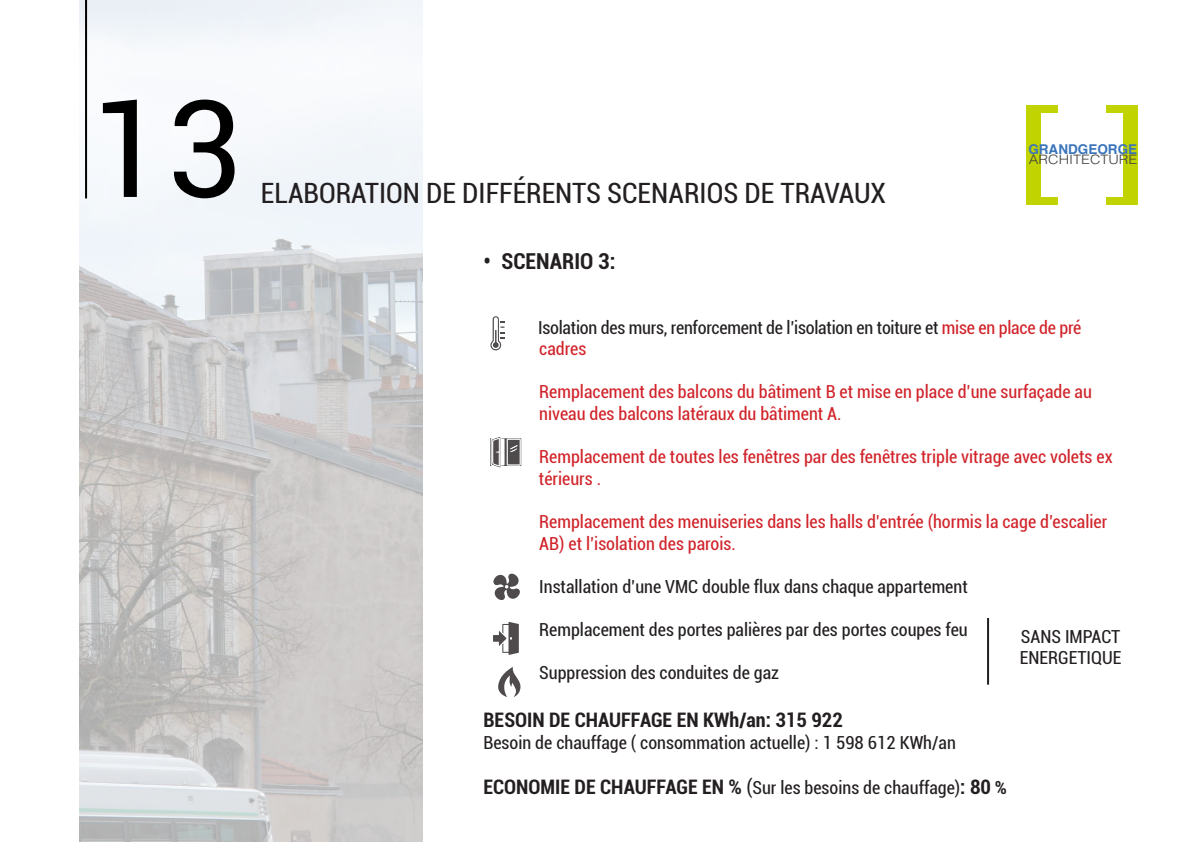
<style>
.page{position:relative;width:1191px;height:842px;background:#fff}
.page>*{position:absolute;margin:0;border:0;box-sizing:border-box;transform-origin:0 0}
.t1{font:135px "Roboto";color:#000}
.t2{font:condensed 28px "Roboto";color:#231f20}
.t3{font:700 condensed 22px "Roboto";color:#231f20}
.t4{font:700 condensed 20px "Roboto";color:#231f20}
.t5{font:condensed 18px/21.6px "Roboto";color:#231f20}
.t6{font:condensed 18px/21.6px "Roboto";color:#d1232a}
.t7{font:700 13.5px "Helvetica";color:#3a74ba}
.t8{font:300 13px "Helvetica";color:#414141;scale:1.11 1}
.s1{color:#d1232a}
.s2{font-weight:400}
.s3{font-weight:400;font-size:18px}
.s4{font-size:18px}
</style>
<div class="page">
<img style="left:79px;top:0;width:343px;height:842px">
<hr style="left:85px;top:0;width:2px;height:198px;background:#000">
<svg style="left:490px;top:316px;width:14px;height:35px"></svg>
<svg style="left:493px;top:574px;width:27px;height:26px"></svg>
<svg style="left:490px;top:437px;width:31px;height:30px"></svg>
<svg style="left:498px;top:667px;width:22px;height:30px"></svg>
<svg style="left:493px;top:622px;width:26px;height:33px"></svg>
<hr style="left:987px;top:618px;width:2px;height:67px;background:#231f20">
<div style="left:1106px;top:105px;width:32px;height:7px;background:#c1d300"></div>
<div style="left:1123px;top:112px;width:15px;height:85px;background:#c1d300"></div>
<div style="left:1106px;top:197px;width:32px;height:8px;background:#c1d300"></div>
<div style="left:1026px;top:105px;width:32px;height:7px;background:#c1d300"></div>
<div style="left:1026px;top:112px;width:15px;height:85px;background:#c1d300"></div>
<div style="left:1026px;top:197px;width:32px;height:8px;background:#c1d300"></div>
<h1 class="t1" style="left:90px;top:54px;width:154px">13</h1>
<h2 class="t2" style="left:261px;top:174px;width:626px">ELABORATION DE DIFFÉRENTS SCENARIOS DE TRAVAUX</h2>
<p class="t3" style="left:483px;top:246px;width:134px">• SCENARIO 3:</p>
<p class="t7" style="left:1028px;top:138px;width:110px">GRANDGEORGE</p>
<p class="t8" style="left:1029px;top:148px;width:99px">ARCHITECTURE</p>
<p class="t5" style="left:538px;top:316px;width:545px">Isolation des murs, renforcement de l’isolation en toiture et <span class="s1">mise en place de pré cadres</span></p>
<p class="t6" style="left:539px;top:381px;width:554px">Remplacement des balcons du bâtiment B et mise en place d’une surfaçade au niveau des balcons latéraux du bâtiment A.</p>
<p class="t6" style="left:539px;top:445px;width:575px">Remplacement de toutes les fenêtres par des fenêtres triple vitrage avec volets ex térieurs .</p>
<p class="t6" style="left:539px;top:510px;width:569px">Remplacement des menuiseries dans les halls d’entrée (hormis la cage d’escalier<br>AB) et l’isolation des parois.</p>
<p class="t5" style="left:539px;top:575px;width:430px">Installation d’une VMC double flux dans chaque appartement</p>
<p class="t5" style="left:539px;top:618px;width:430px">Remplacement des portes palières par des portes coupes feu</p>
<p class="t5" style="left:539px;top:661px;width:241px">Suppression des conduites de gaz</p>
<p class="t4" style="left:483px;top:706px;width:361px">BESOIN DE CHAUFFAGE EN KWh/an: 315 922</p>
<p class="t5" style="left:483px;top:731px;width:474px">Besoin de chauffage ( consommation actuelle) : 1 598 612 KWh/an</p>
<p class="t4" style="left:483px;top:773px;width:525px">ECONOMIE DE CHAUFFAGE EN % <span class="s2">(</span><span class="s3">Sur les besoins de chauffage)</span>: 80 <span class="s4">%</span></p>
<p class="t5" style="left:1019px;top:625px;width:103px">SANS IMPACT<br>ENERGETIQUE</p>
</div>
